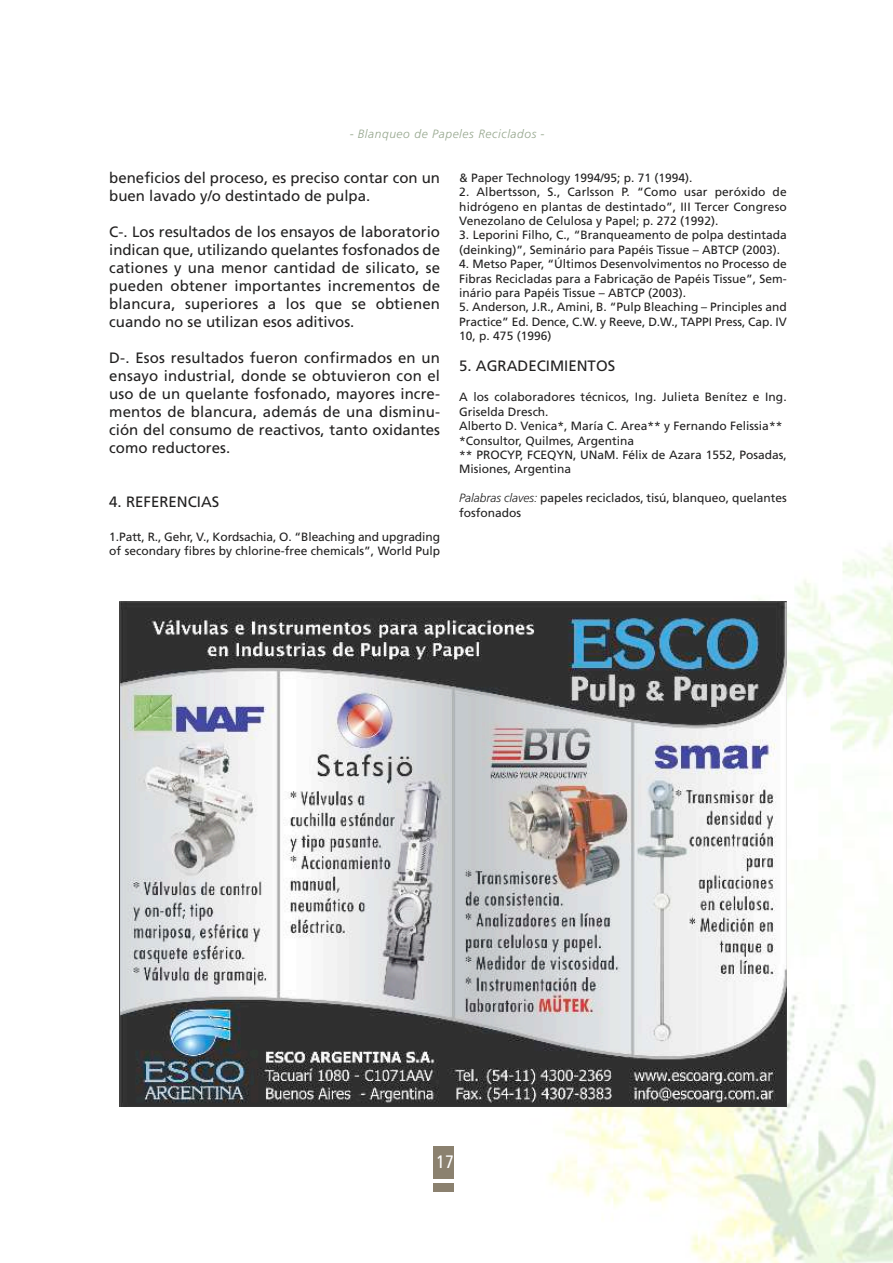
<style>
.page{position:relative;width:893px;height:1263px;background:#fff}
.page>*{position:absolute;margin:0;border:0;box-sizing:border-box;transform-origin:0 0}
.t1{font:condensed 18px "Frutiger";color:#fff}
.t2{font:15px/18px "Frutiger";color:#222121;text-align:justify}
.t3{font:12px/14.4px "Frutiger";color:#222121}
.t4{font:italic 300 12px "Frutiger";letter-spacing:.05em;color:#96a78e}
.s1{font-weight:300;font-style:italic}
</style>
<div class="page">
<img style="left:549px;top:546px;width:344px;height:717px">
<img style="left:120px;top:602px;width:666px;height:505px">
<div style="left:434px;top:1146px;width:20px;height:33px;background:#8b816f"></div>
<div style="left:434px;top:1183px;width:20px;height:8px;background:#8b816f"></div>
<p class="t4" style="left:350px;top:129px;width:196px">- Blanqueo de Papeles Reciclados -</p>
<p class="t3" style="left:459px;top:171px;width:235px">&amp; Paper Technology 1994/95; p. 71 (1994).</p>
<p class="t3" style="left:459px;top:186px;width:329px;text-align:justify">2. Albertsson, S., Carlsson P. “Como usar peróxido de hidrógeno en plantas de destintado”, III Tercer Congreso Venezolano de Celulosa y Papel; p. 272 (1992).</p>
<p class="t3" style="left:459px;top:229px;width:329px">3. Leporini Filho, C., “Branqueamento de polpa destintada (deinking)”, Seminário para Papéis Tissue – ABTCP (2003).</p>
<p class="t3" style="left:459px;top:258px;width:329px;text-align:justify">4. Metso Paper, “Últimos Desenvolvimentos no Processo de Fibras Recicladas para a Fabricação de Papéis Tissue”, Sem&shy;inário para Papéis Tissue – ABTCP (2003).</p>
<p class="t3" style="left:459px;top:301px;width:329px;text-align:justify">5. Anderson, J.R., Amini, B. “Pulp Bleaching – Principles and Practice” Ed. Dence, C.W. y Reeve, D.W., TAPPI Press, Cap. IV 10, p. 475 (1996)</p>
<p class="t2" style="left:459px;top:358px;width:157px">5. AGRADECIMIENTOS</p>
<p class="t3" style="left:459px;top:391px;width:329px">A los colaboradores técnicos, Ing. Julieta Benítez e Ing.<br>Griselda Dresch.<br>Alberto D. Venica*, María C. Area** y Fernando Felissia** *Consultor, Quilmes, Argentina<br>** PROCYP, FCEQYN, UNaM. Félix de Azara 1552, Posadas, Misiones, Argentina</p>
<p class="t3" style="left:459px;top:492px;width:329px"><span class="s1">Palabras claves:</span> papeles reciclados, tisú, blanqueo, quelantes fosfonados</p>
<p class="t2" style="left:109px;top:170px;width:332px">beneficios del proceso, es preciso contar con un buen lavado y/o destintado de pulpa.</p>
<p class="t2" style="left:109px;top:224px;width:332px">C-. Los resultados de los ensayos de laboratorio indican que, utilizando quelantes fosfonados de cationes y una menor cantidad de silicato, se pueden obtener importantes incrementos de blancura, superiores a los que se obtienen cuando no se utilizan esos aditivos.</p>
<p class="t2" style="left:109px;top:350px;width:332px">D-. Esos resultados fueron confirmados en un ensayo industrial, donde se obtuvieron con el uso de un quelante fosfonado, mayores incre&shy;mentos de blancura, además de una disminu&shy;ción del consumo de reactivos, tanto oxidantes como reductores.</p>
<p class="t2" style="left:109px;top:494px;width:112px">4. REFERENCIAS</p>
<p class="t3" style="left:109px;top:531px;width:332px">1.Patt, R., Gehr, V., Kordsachia, O. “Bleaching and upgrading of secondary fibres by chlorine-free chemicals”, World Pulp</p>
<h1 class="t1" style="left:436px;top:1154px;width:19px">17</h1>
</div>
